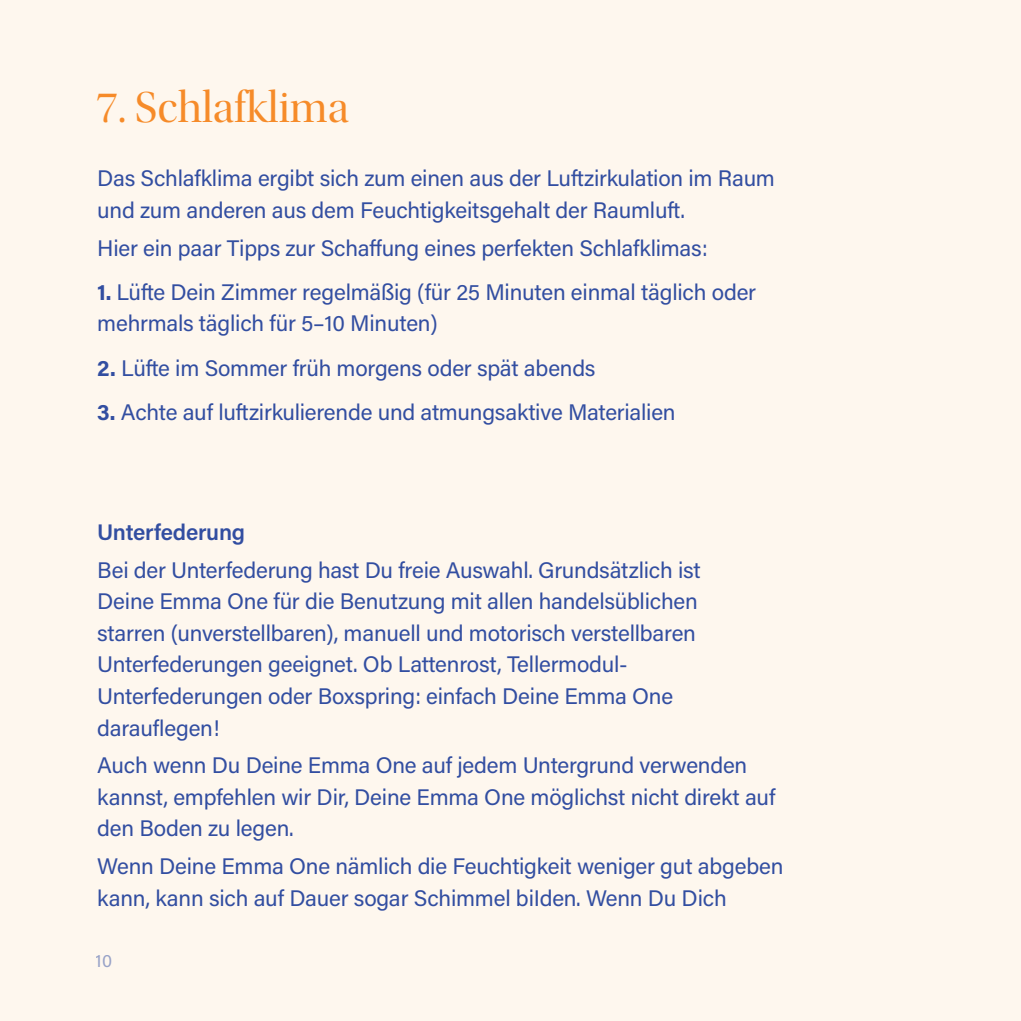
<style>
.page{position:relative;width:1021px;height:1021px;background:#fff}
.page>*{position:absolute;margin:0;border:0;box-sizing:border-box;transform-origin:0 0}
.t1{font:45px "Utopia Std Disp";color:#f68b29}
.t2{font:22.5px/31.5px "Acumin Pro";letter-spacing:-.01em;color:#324ea1}
.t3{font:600 22.5px "Acumin Pro";letter-spacing:-.01em;color:#324ea1}
.t4{font:18px "Acumin Pro";color:#324ea1}
.s1{font-weight:700}
</style>
<div class="page">
<div style="left:0;top:0;width:1020px;height:1020px;background:#fef7ee"></div>
<h1 class="t1" style="left:96px;top:84px;width:255px">7. Schlafklima</h1>
<p class="t2" style="left:97px;top:162px;width:679px">Das Schlafklima ergibt sich zum einen aus der Luftzirkulation im Raum und zum anderen aus dem Feuchtigkeitsgehalt der Raumluft.</p>
<p class="t2" style="left:97px;top:231px;width:612px">Hier ein paar Tipps zur Schaffung eines perfekten Schlafklimas:</p>
<p class="t2" style="left:97px;top:275px;width:660px"><span class="s1">1.</span> Lüfte Dein Zimmer regelmäßig (für 25 Minuten einmal täglich oder mehrmals täglich für 5–10 Minuten)</p>
<p class="t2" style="left:97px;top:351px;width:500px"><span class="s1">2.</span> Lüfte im Sommer früh morgens oder spät abends</p>
<p class="t2" style="left:97px;top:395px;width:580px"><span class="s1">3.</span> Achte auf luftzirkulierende und atmungsaktive Materialien</p>
<p class="t3" style="left:97px;top:516px;width:149px">Unterfederung</p>
<p class="t2" style="left:97px;top:553px;width:604px">Bei der Unterfederung hast Du freie Auswahl. Grundsätzlich ist Deine Emma One für die Benutzung mit allen handelsüblichen starren (unverstellbaren), manuell und motorisch verstellbaren Unterfederungen geeignet. Ob Lattenrost, Tellermodul-Unterfederungen oder Boxspring: einfach Deine Emma One darauflegen!</p>
<p class="t2" style="left:97px;top:748px;width:679px">Auch wenn Du Deine Emma One auf jedem Untergrund verwenden kannst, empfehlen wir Dir, Deine Emma One möglichst nicht direkt auf den Boden zu legen.</p>
<p class="t2" style="left:97px;top:849px;width:687px">Wenn Deine Emma One nämlich die Feuchtigkeit weniger gut abgeben kann, kann sich auf Dauer sogar Schimmel biIden. Wenn Du Dich</p>
<p class="t4" style="left:96px;top:948px;width:18px">10</p>
</div>
